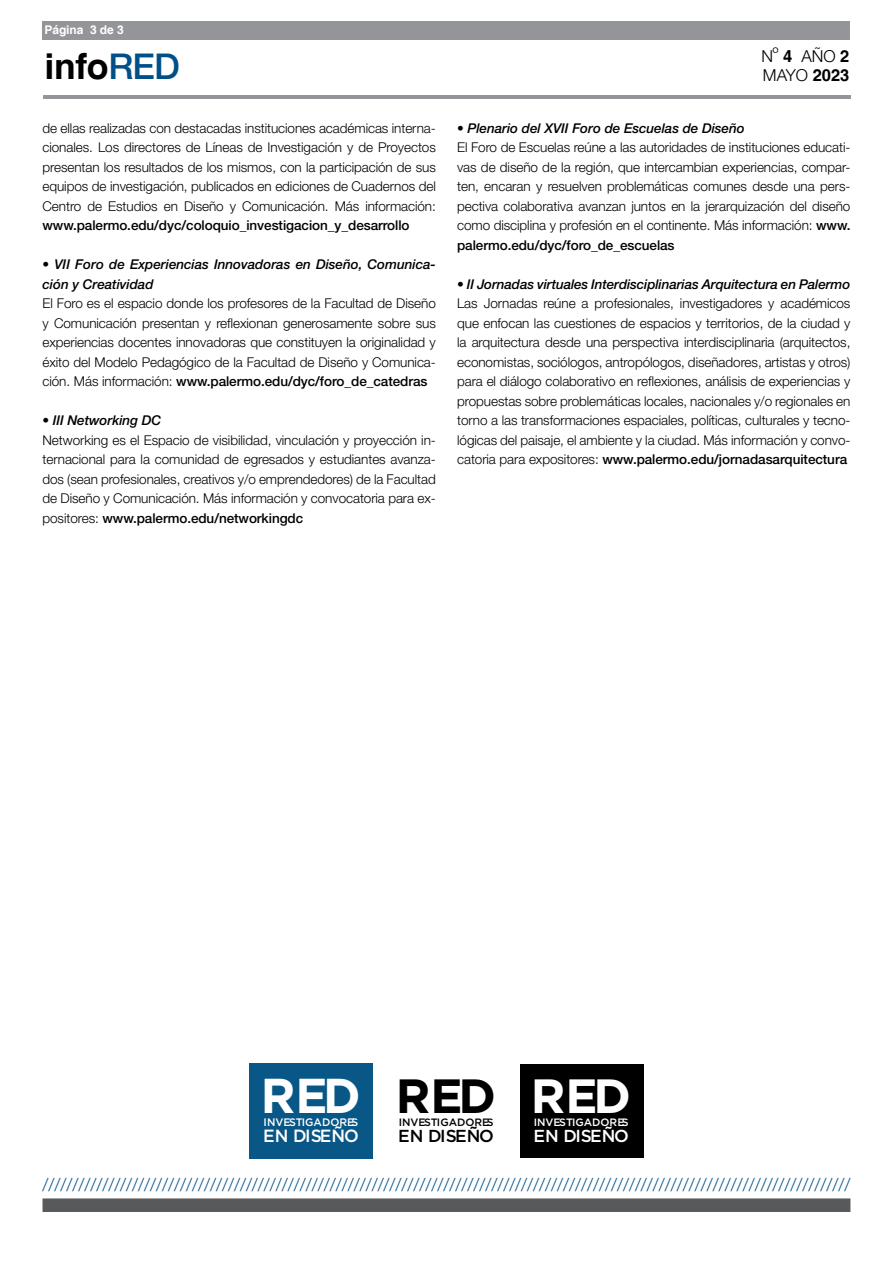
<style>
.page{position:relative;width:893px;height:1263px;background:#fff}
.page>*{position:absolute;margin:0;border:0;box-sizing:border-box;transform-origin:0 0}
.t1{font:700 48.9px "Gotham";color:#fff}
.t2{font:700 48px "Gotham";color:#000}
.t3{font:700 48px "Gotham";color:#fff}
.t4{font:700 35.55px "Helvetica";color:#000}
.t5{font:300 18px "Helvetica Neue";color:#005087}
.t6{font:500 17.7px "Gotham";letter-spacing:-.035em;color:#fff}
.t7{font:500 17.4px "Gotham";letter-spacing:-.035em;color:#000}
.t8{font:500 17.4px "Gotham";letter-spacing:-.035em;color:#fff}
.t9{font:300 16.5px/19.8px "Helvetica Neue";color:#000}
.t10{font:300 13.5px/19.5px "Helvetica Neue";letter-spacing:-.005em;color:#000;text-align:justify}
.t11{font:italic 500 13.5px/19.5px "Helvetica Neue";letter-spacing:-.005em;color:#000}
.t12{font:500 13.5px "Helvetica Neue";letter-spacing:-.005em;color:#000}
.t13{font:700 12px "Helvetica";letter-spacing:-.005em;color:#fff}
.t14{font:500 10.8px "Gotham";color:#fff}
.t15{font:500 10.65px "Gotham";color:#000}
.t16{font:500 10.65px "Gotham";color:#fff}
.s1{font-family:"Helvetica Neue";font-weight:500;color:#005087}
.s2{font-family:"Helvetica";font-weight:700}
.s3{font-weight:500}
.s4{font-weight:500;font-style:italic}
</style>
<div class="page">
<div style="left:43px;top:21px;width:807px;height:18px;background:#939598"></div>
<hr style="left:43px;top:95px;width:807px;height:3px;background:#939598">
<div style="left:43px;top:1198px;width:807px;height:14px;background:#58595b;border:2px solid #58595b"></div>
<div style="left:250px;top:1063px;width:123px;height:96px;background:#085786"></div>
<div style="left:520px;top:1064px;width:123px;height:94px;background:#000"></div>
<p class="t13" style="left:44px;top:22px;width:81px">Página 3 de 3</p>
<h3 class="t4" style="left:44px;top:45px;width:137px">info<span class="s1">RED</span></h3>
<p class="t9" style="left:761px;top:46px;width:90px">Nº <span class="s2">4</span> AÑO <span class="s2">2<br></span>MAYO <span class="s2">2023</span></p>
<p class="t10" style="left:43px;top:118px;width:395px">de ellas realizadas con destacadas instituciones académicas interna&shy;cionales. Los directores de Líneas de Investigación y de Proyectos presentan los resultados de los mismos, con la participación de sus equipos de investigación, publicados en ediciones de Cuadernos del Centro de Estudios en Diseño y Comunicación. Más información:</p>
<p class="t12" style="left:43px;top:217px;width:369px">www.palermo.edu/dyc/coloquio_investigacion_y_desarrollo</p>
<p class="t11" style="left:43px;top:255px;width:395px">• VII Foro de Experiencias Innovadoras en Diseño, Comunica&shy;ción y Creatividad</p>
<p class="t10" style="left:43px;top:293px;width:395px">El Foro es el espacio donde los profesores de la Facultad de Diseño y Comunicación presentan y reflexionan generosamente sobre sus experiencias docentes innovadoras que constituyen la originalidad y éxito del Modelo Pedagógico de la Facultad de Diseño y Comunica&shy;ción. Más información: <span class="s3">www.palermo.edu/dyc/foro_de_catedras</span></p>
<p class="t11" style="left:43px;top:411px;width:120px">• III Networking DC</p>
<p class="t10" style="left:43px;top:430px;width:395px">Networking es el Espacio de visibilidad, vinculación y proyección in&shy;ternacional para la comunidad de egresados y estudiantes avanza&shy;dos (sean profesionales, creativos y/o emprendedores) de la Facultad de Diseño y Comunicación. Más información y convocatoria para ex&shy;positores: <span class="s3">www.palermo.edu/networkingdc</span></p>
<p class="t10" style="left:457px;top:118px;width:395px;text-align:left">• <span class="s4">Plenario del XVII Foro de Escuelas de Diseño<br></span>El Foro de Escuelas reúne a las autoridades de instituciones educati&shy;vas de diseño de la región, que intercambian experiencias, compar&shy;ten, encaran y resuelven problemáticas comunes desde una pers&shy;pectiva colaborativa avanzan juntos en la jerarquización del diseño como disciplina y profesión en el continente. Más información: <span class="s3">www. palermo.edu/dyc/foro_de_escuelas</span></p>
<p class="t10" style="left:457px;top:274px;width:395px">• <span class="s4">II Jornadas virtuales Interdisciplinarias Arquitectura en Palermo </span>Las Jornadas reúne a profesionales, investigadores y académicos que enfocan las cuestiones de espacios y territorios, de la ciudad y la arquitectura desde una perspectiva interdisciplinaria (arquitectos, economistas, sociólogos, antropólogos, diseñadores, artistas y otros) para el diálogo colaborativo en reflexiones, análisis de experiencias y propuestas sobre problemáticas locales, nacionales y/o regionales en torno a las transformaciones espaciales, políticas, culturales y tecno&shy;lógicas del paisaje, el ambiente y la ciudad. Más información y convo&shy;catoria para expositores: <span class="s3">www.palermo.edu/jornadasarquitectura</span></p>
<h1 class="t1" style="left:261px;top:1063px;width:102px">RED</h1>
<p class="t14" style="left:264px;top:1115px;width:92px">INVESTIGADORE</p>
<p class="t14" style="left:352px;top:1115px;width:8px">S</p>
<h3 class="t6" style="left:263px;top:1124px;width:97px">EN DISEÑO</h3>
<h2 class="t2" style="left:396px;top:1064px;width:102px">RED</h2>
<p class="t15" style="left:399px;top:1115px;width:92px">INVESTIGADORE</p>
<p class="t15" style="left:487px;top:1115px;width:8px">S</p>
<p class="t7" style="left:398px;top:1124px;width:97px">EN DISEÑO</p>
<h2 class="t3" style="left:531px;top:1064px;width:102px">RED</h2>
<p class="t16" style="left:534px;top:1115px;width:92px">INVESTIGADORE</p>
<p class="t16" style="left:622px;top:1115px;width:8px">S</p>
<p class="t8" style="left:533px;top:1124px;width:97px">EN DISEÑO</p>
<h3 class="t5" style="left:43px;top:1174px;width:809px">///////////////////////////////////////////////////////////////////////////////////////////////////////////////////////////////////////</h3>
</div>
